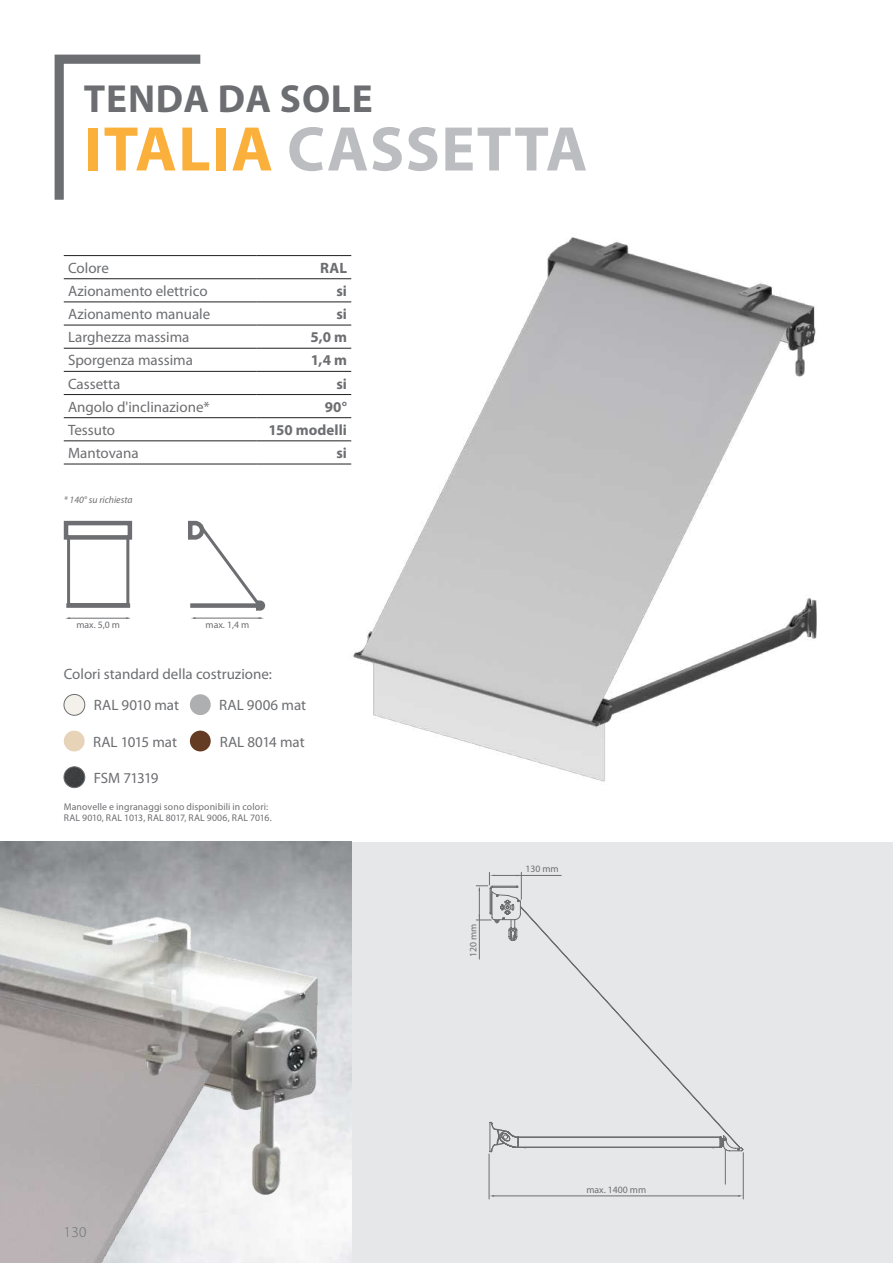
<style>
.page{position:relative;width:893px;height:1263px;background:#fff}
.page>*{position:absolute;margin:0;border:0;box-sizing:border-box;transform-origin:0 0}
.t1{font:700 63.6px "Myriad Pro";letter-spacing:.02em;color:#bcbdc0}
.t2{font:700 39.3px "Myriad Pro";letter-spacing:.02em;color:#6d6e71}
.t3{font:15px "Myriad Pro";color:#6d6e71}
.t4{font:700 15px "Myriad Pro";letter-spacing:.005em;color:#6d6e71}
.t5{font:15px "Myriad Pro";letter-spacing:-.045em;color:#6d6e71}
.t6{font:300 15px "Myriad Pro";color:#6d6e71}
.t7{font:9.75px/10.8px "Myriad Pro";letter-spacing:.01em;color:#6d6e71}
.t8{font:italic 9.75px "Myriad Pro";color:#6d6e71}
.s1{color:#fbb03b}
</style>
<div class="page">
<div style="left:351px;top:842px;width:542px;height:421px;background:#e6e7e9"></div>
<svg style="left:55px;top:55px;width:145px;height:145px"></svg>
<img style="left:344px;top:237px;width:473px;height:545px">
<hr style="left:64px;top:255px;width:192px;height:1px;background:#231f20">
<hr style="left:256px;top:255px;width:95px;height:1px;background:#231f20">
<hr style="left:64px;top:278px;width:192px;height:1px;background:#231f20">
<hr style="left:256px;top:278px;width:95px;height:1px;background:#231f20">
<hr style="left:64px;top:302px;width:192px;height:1px;background:#231f20">
<hr style="left:256px;top:302px;width:95px;height:1px;background:#231f20">
<hr style="left:64px;top:325px;width:192px;height:1px;background:#231f20">
<hr style="left:256px;top:325px;width:95px;height:1px;background:#231f20">
<hr style="left:64px;top:348px;width:192px;height:1px;background:#231f20">
<hr style="left:256px;top:348px;width:95px;height:1px;background:#231f20">
<hr style="left:64px;top:371px;width:192px;height:1px;background:#231f20">
<hr style="left:256px;top:371px;width:95px;height:1px;background:#231f20">
<hr style="left:64px;top:394px;width:192px;height:1px;background:#231f20">
<hr style="left:256px;top:394px;width:95px;height:1px;background:#231f20">
<hr style="left:64px;top:417px;width:192px;height:1px;background:#231f20">
<hr style="left:256px;top:417px;width:95px;height:1px;background:#231f20">
<hr style="left:64px;top:441px;width:192px;height:1px;background:#231f20">
<hr style="left:256px;top:441px;width:95px;height:1px;background:#231f20">
<hr style="left:64px;top:464px;width:192px;height:1px;background:#231f20">
<hr style="left:256px;top:464px;width:95px;height:1px;background:#231f20">
<img style="left:0;top:842px;width:351px;height:421px">
<div style="left:64px;top:731px;width:21px;height:20px;background:#e6d3b8;border-radius:50%"></div>
<img style="left:190px;top:694px;width:21px;height:21px;border-radius:10px">
<img style="left:64px;top:694px;width:21px;height:21px;border-radius:10px">
<div style="left:64px;top:694px;width:21px;height:21px;border:1px solid #6d6e71;border-radius:50%"></div>
<img style="left:190px;top:731px;width:21px;height:20px;border-radius:10px">
<img style="left:64px;top:767px;width:21px;height:21px;border-radius:10px">
<div style="left:64px;top:767px;width:21px;height:21px;border:1px solid #6d6e71;border-radius:50%"></div>
<div style="left:64px;top:521px;width:68px;height:19px;border:4px solid #6d6e71"></div>
<div style="left:67px;top:536px;width:62px;height:70px;border:3px solid #6d6e71"></div>
<div style="left:66px;top:603px;width:64px;height:5px;background:#6d6e71"></div>
<hr style="left:68px;top:618px;width:61px;height:1px;background:#6d6e71">
<svg style="left:188px;top:520px;width:78px;height:99px"></svg>
<svg style="left:489px;top:1129px;width:251px;height:23px"></svg>
<svg style="left:489px;top:907px;width:235px;height:241px"></svg>
<hr style="left:494px;top:875px;width:67px;height:1px;background:#6d6e71">
<hr style="left:479px;top:888px;width:1px;height:71px;background:#6d6e71">
<hr style="left:492px;top:1195px;width:248px;height:1px;background:#6d6e71">
<hr style="left:743px;top:1152px;width:1px;height:47px;background:#6d6e71">
<hr style="left:489px;top:1154px;width:1px;height:45px;background:#6d6e71">
<svg style="left:476px;top:872px;width:46px;height:49px"></svg>
<hr style="left:725px;top:1149px;width:1px;height:35px;background:#6d6e71">
<h2 class="t2" style="left:84px;top:82px;width:290px">TENDA DA SOLE</h2>
<h1 class="t1" style="left:84px;top:123px;width:505px"><span class="s1">ITALIA</span> CASSETTA</h1>
<p class="t3" style="left:68px;top:260px;width:42px">Colore</p>
<p class="t4" style="left:320px;top:262px;width:28px">RAL</p>
<p class="t3" style="left:68px;top:283px;width:141px">Azionamento elettrico</p>
<p class="t4" style="left:336px;top:285px;width:12px">si</p>
<p class="t3" style="left:68px;top:307px;width:144px">Azionamento manuale</p>
<p class="t4" style="left:336px;top:308px;width:12px">si</p>
<p class="t3" style="left:68px;top:330px;width:123px">Larghezza massima</p>
<p class="t4" style="left:311px;top:331px;width:38px">5,0 m</p>
<p class="t3" style="left:68px;top:353px;width:126px">Sporgenza massima</p>
<p class="t4" style="left:311px;top:354px;width:38px">1,4 m</p>
<p class="t3" style="left:68px;top:376px;width:54px">Cassetta</p>
<p class="t4" style="left:336px;top:377px;width:12px">si</p>
<p class="t3" style="left:68px;top:399px;width:143px">Angolo d'inclinazione*</p>
<p class="t4" style="left:325px;top:400px;width:24px">90°</p>
<p class="t3" style="left:68px;top:422px;width:49px">Tessuto</p>
<p class="t4" style="left:268px;top:424px;width:80px">150 modelli</p>
<p class="t3" style="left:68px;top:445px;width:72px">Mantovana</p>
<p class="t4" style="left:336px;top:447px;width:12px">si</p>
<p class="t8" style="left:64px;top:496px;width:70px">* 140° su richiesta</p>
<p class="t7" style="left:76px;top:620px;width:45px">max. 5,0 m</p>
<p class="t7" style="left:206px;top:620px;width:45px">max. 1,4 m</p>
<p class="t3" style="left:64px;top:667px;width:210px">Colori standard della costruzione:</p>
<p class="t3" style="left:94px;top:698px;width:87px">RAL 9010 mat</p>
<p class="t3" style="left:219px;top:698px;width:88px">RAL 9006 mat</p>
<p class="t3" style="left:220px;top:734px;width:86px">RAL 8014 mat</p>
<p class="t5" style="left:94px;top:770px;width:66px">FSM 71319</p>
<p class="t3" style="left:93px;top:734px;width:85px">RAL 1015 mat</p>
<p class="t7" style="left:64px;top:801px;width:209px">Manovelle e ingranaggi sono disponibili in colori:<br>RAL 9010, RAL 1013, RAL 8017, RAL 9006, RAL 7016.</p>
<p class="t6" style="left:64px;top:1226px;width:24px">130</p>
<p class="t7" style="left:468px;top:957px;width:35px;rotate:-90deg">120 mm</p>
<p class="t7" style="left:525px;top:864px;width:35px">130 mm</p>
<p class="t7" style="left:586px;top:1184px;width:61px">max. 1400 mm</p>
</div>
